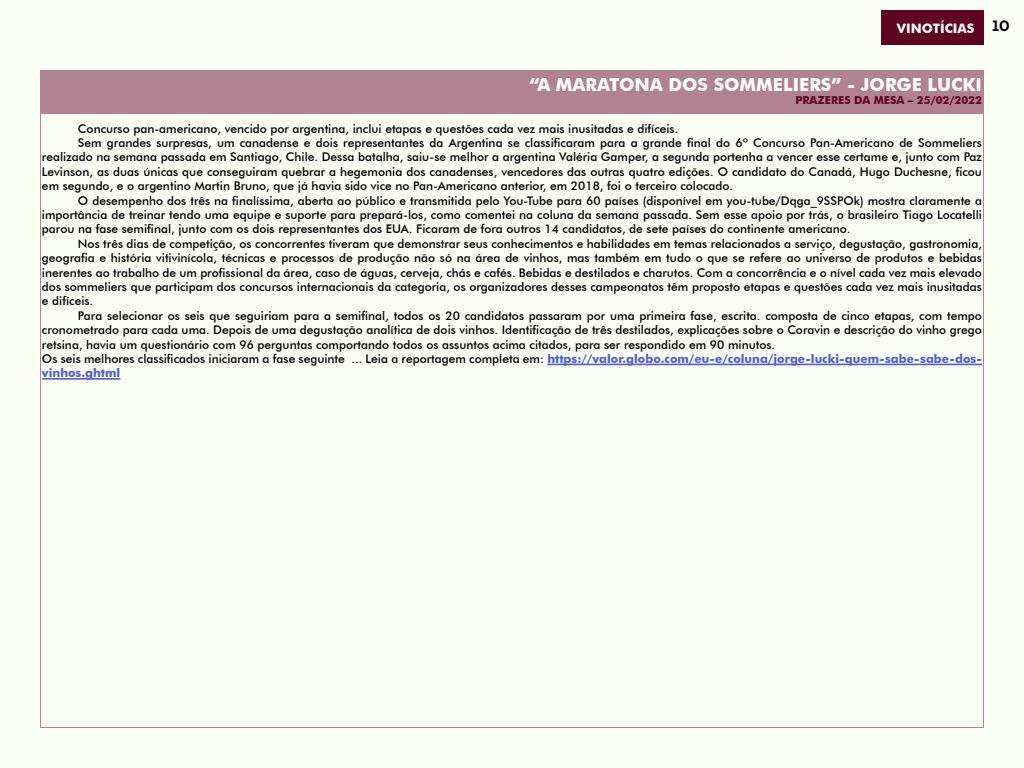
<style>
.page{position:relative;width:1024px;height:768px;background:#f9fff3}
.page>*{position:absolute;margin:0;border:0;box-sizing:border-box;transform-origin:0 0}
.t1{font:700 18px "Futura BT";color:#fff}
.t2{font:700 13px "Futura BT";color:#fff}
.t3{font:500 12px "Futura BT";color:#000}
.t4{font:700 12px "Futura BT";color:#4f5cd6}
.t5{font:700 11px "Futura BT";color:#600320}
.s1{font-weight:700;color:#4f5cd6}
</style>
<div class="page">
<div style="left:882px;top:10px;width:102px;height:34px;background:#600320"></div>
<div style="left:40px;top:70px;width:944px;height:44px;background:#b18392"></div>
<hr style="left:547px;top:364px;width:435px;height:1px;background:#4f5cd6">
<hr style="left:42px;top:378px;width:78px;height:2px;background:#4f5cd6">
<p class="t2" style="left:897px;top:21px;width:114px">VINOTÍCIAS <sup>10</sup></p>
<h1 class="t1" style="left:530px;top:73px;width:454px">“A MARATONA DOS SOMMELIERS” - JORGE LUCKI</h1>
<p class="t5" style="left:795px;top:93px;width:188px">PRAZERES DA MESA – 25/02/2022</p>
<p class="t3" style="left:78px;top:121px;width:602px">Concurso pan-americano, vencido por argentina, inclui etapas e questões cada vez mais inusitadas e difíceis.</p>
<p class="t3" style="left:78px;top:136px;width:905px">Sem grandes surpresas, um canadense e dois representantes da Argentina se classificaram para a grande final do 6º Concurso Pan-Americano de Sommeliers</p>
<p class="t3" style="left:42px;top:150px;width:941px">realizado na semana passada em Santiago, Chile. Dessa batalha, saiu-se melhor a argentina Valéria Gamper, a segunda portenha a vencer esse certame e, junto com Paz</p>
<p class="t3" style="left:42px;top:164px;width:942px">Levinson, as duas únicas que conseguiram quebrar a hegemonia dos canadenses, vencedores das outras quatro edições. O candidato do Canadá, Hugo Duchesne, ficou</p>
<p class="t3" style="left:42px;top:179px;width:693px">em segundo, e o argentino Martin Bruno, que já havia sido vice no Pan-Americano anterior, em 2018, foi o terceiro colocado.</p>
<p class="t3" style="left:78px;top:193px;width:905px">O desempenho dos três na finalíssima, aberta ao público e transmitida pelo You-Tube para 60 países (disponível em you-tube/Dqga_9SSPOk) mostra claramente a</p>
<p class="t3" style="left:42px;top:208px;width:941px">importância de treinar tendo uma equipe e suporte para prepará-los, como comentei na coluna da semana passada. Sem esse apoio por trás, o brasileiro Tiago Locatelli</p>
<p class="t3" style="left:42px;top:222px;width:810px">parou na fase semifinal, junto com os dois representantes dos EUA. Ficaram de fora outros 14 candidatos, de sete países do continente americano.</p>
<p class="t3" style="left:78px;top:236px;width:905px">Nos três dias de competição, os concorrentes tiveram que demonstrar seus conhecimentos e habilidades em temas relacionados a serviço, degustação, gastronomia,</p>
<p class="t3" style="left:42px;top:251px;width:941px">geografia e história vitivinícola, técnicas e processos de produção não só na área de vinhos, mas também em tudo o que se refere ao universo de produtos e bebidas</p>
<p class="t3" style="left:42px;top:265px;width:941px">inerentes ao trabalho de um profissional da área, caso de águas, cerveja, chás e cafés. Bebidas e destilados e charutos. Com a concorrência e o nível cada vez mais elevado</p>
<p class="t3" style="left:42px;top:280px;width:941px">dos sommeliers que participam dos concursos internacionais da categoria, os organizadores desses campeonatos têm proposto etapas e questões cada vez mais inusitadas</p>
<p class="t3" style="left:42px;top:294px;width:53px">e difíceis.</p>
<p class="t3" style="left:78px;top:308px;width:906px">Para selecionar os seis que seguiriam para a semifinal, todos os 20 candidatos passaram por uma primeira fase, escrita. composta de cinco etapas, com tempo</p>
<p class="t3" style="left:42px;top:323px;width:941px">cronometrado para cada uma. Depois de uma degustação analítica de dois vinhos. Identificação de três destilados, explicações sobre o Coravin e descrição do vinho grego</p>
<p class="t3" style="left:42px;top:337px;width:735px">retsina, havia um questionário com 96 perguntas comportando todos os assuntos acima citados, para ser respondido em 90 minutos.</p>
<p class="t3" style="left:42px;top:352px;width:941px">Os seis melhores classificados iniciaram a fase seguinte ... Leia a reportagem completa em: <span class="s1">https://valor.globo.com/eu-e/coluna/jorge-lucki-quem-sabe-sabe-dos-</span></p>
<p class="t4" style="left:42px;top:366px;width:80px">vinhos.ghtml</p>
</div>
